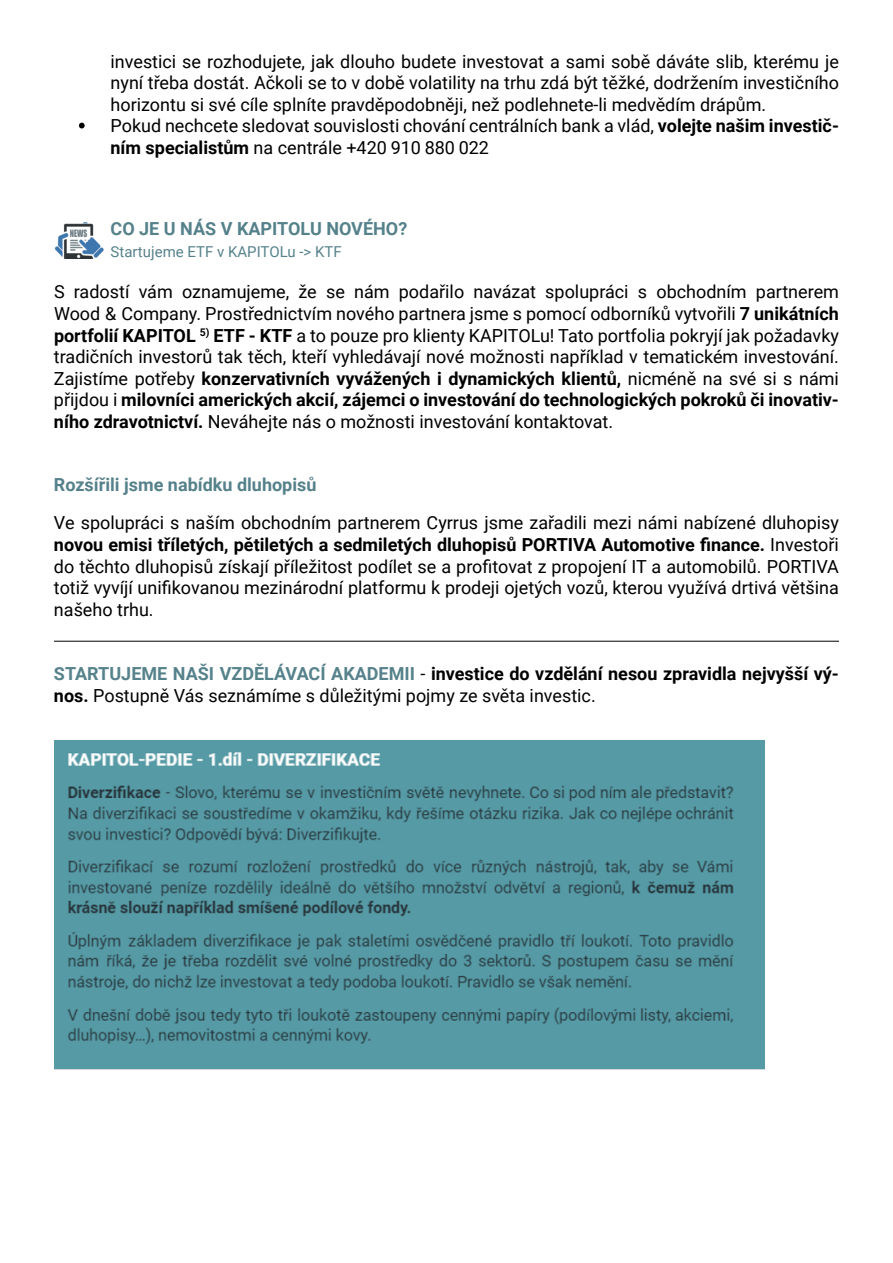
<style>
.page{position:relative;width:893px;height:1263px;background:#fff}
.page>*{position:absolute;margin:0;border:0;box-sizing:border-box;transform-origin:0 0}
.t1{font:18px/21.6px "Roboto";color:#000;text-align:justify}
.t2{font:18px/21.6px "Roboto";color:#020203}
.t3{font:700 18px "Roboto";color:#55818b}
.t4{font:15px "Roboto";color:#56828b}
.s1{font-weight:700}
.s2{font-weight:700;color:#56828b}
</style>
<div class="page">
<svg style="left:79px;top:123px;width:6px;height:5px"></svg>
<img style="left:54px;top:222px;width:50px;height:37px">
<hr style="left:54px;top:641px;width:785px;height:1px;background:#000">
<img style="left:54px;top:741px;width:710px;height:329px">
<p class="t1" style="left:111px;top:50px;width:730px;text-align:left">investici se rozhodujete, jak dlouho budete investovat a sami sobě dáváte slib, kterému je nyní třeba dostát. Ačkoli se to v době volatility na trhu zdá být těžké, dodržením investičního horizontu si své cíle splníte pravděpodobněji, než podlehnete-li medvědím drápům.<br>Pokud nechcete sledovat souvislosti chování centrálních bank a vlád, <span class="s1">volejte našim investič&shy;ním specialistům</span> na centrále +420 910 880 022</p>
<p class="t3" style="left:111px;top:216px;width:298px">CO JE U NÁS V KAPITOLU NOVÉHO?</p>
<p class="t4" style="left:111px;top:241px;width:233px">Startujeme ETF v KAPITOLu -&gt; KTF</p>
<p class="t1" style="left:54px;top:281px;width:786px">S radostí vám oznamujeme, že se nám podařilo navázat spolupráci s obchodním partnerem Wood &amp; Company. Prostřednictvím nového partnera jsme s pomocí odborníků vytvořili <span class="s1">7 unikátních portfolií KAPITOL</span> <sup>5)</sup> <span class="s1">ETF - KTF</span> a to pouze pro klienty KAPITOLu! Tato portfolia pokryjí jak požadavky tradičních investorů tak těch, kteří vyhledávají nové možnosti například v tematickém investování.<br>Zajistíme potřeby <span class="s1">konzervativních vyvážených i dynamických klientů,</span> nicméně na své si s námi přijdou i <span class="s1">milovníci amerických akcií, zájemci o investování do technologických pokroků či inovativ&shy;ního zdravotnictví.</span> Neváhejte nás o možnosti investování kontaktovat.</p>
<p class="t3" style="left:54px;top:472px;width:264px">Rozšířili jsme nabídku dluhopisů</p>
<p class="t1" style="left:54px;top:511px;width:786px">Ve spolupráci s naším obchodním partnerem Cyrrus jsme zařadili mezi námi nabízené dluhopisy <span class="s1">novou emisi tříletých, pětiletých a sedmiletých dluhopisů PORTIVA Automotive finance.</span> Investoři do těchto dluhopisů získají příležitost podílet se a profitovat z propojení IT a automobilů. PORTIVA totiž vyvíjí unifikovanou mezinárodní platformu k prodeji ojetých vozů, kterou využívá drtivá většina našeho trhu.</p>
<p class="t2" style="left:54px;top:662px;width:786px"><span class="s2">STARTUJEME NAŠI VZDĚLÁVACÍ AKADEMII</span> - <span class="s1">investice do vzdělání nesou zpravidla nejvyšší vý&shy;nos.</span> Postupně Vás seznámíme s důležitými pojmy ze světa investic.</p>
</div>
